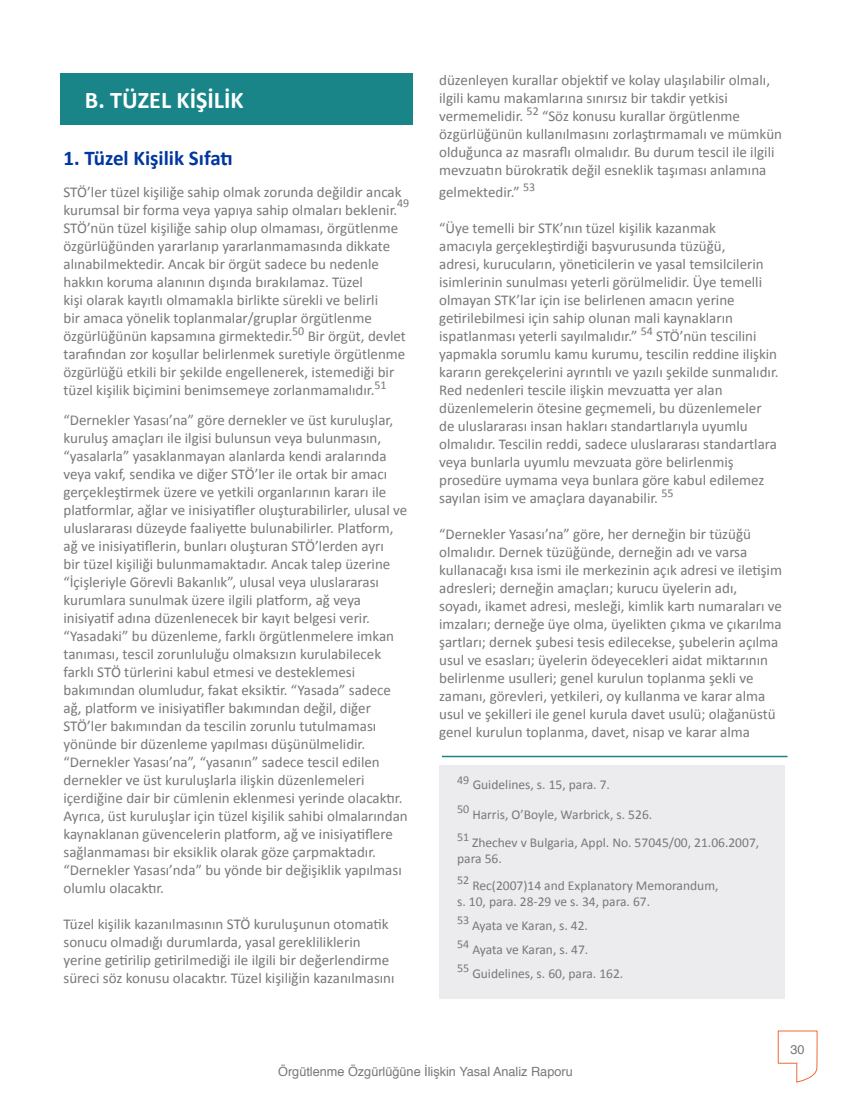
<style>
.page{position:relative;width:851px;height:1106px;background:#fff}
.page>*{position:absolute;margin:0;border:0;box-sizing:border-box;transform-origin:0 0}
.t1{font:700 24px "Calibri";color:#fff}
.t2{font:700 21px "Calibri";color:#0036a0}
.t3{font:15px/18px "Calibri";color:#76787b}
.t4{font:13.5px/16.2px "Calibri";color:#76787b}
.t5{font:12.75px "Helvetica";color:#76787b}
.t6{font:12px "Calibri";color:#76787b}
</style>
<div class="page">
<svg style="left:777px;top:1030px;width:41px;height:53px"></svg>
<div style="left:60px;top:74px;width:352px;height:51px;background:#198589"></div>
<div style="left:439px;top:765px;width:346px;height:234px;background:#ececee"></div>
<hr style="left:442px;top:755px;width:345px;height:2px;background:#198589">
<p class="t1" style="left:85px;top:85px;width:160px">B. TÜZEL KİŞİLİK</p>
<p class="t2" style="left:63px;top:145px;width:171px">1. Tüzel Kişilik Sıfatı</p>
<p class="t3" style="left:63px;top:183px;width:339px">STÖ’ler tüzel kişiliğe sahip olmak zorunda değildir ancak kurumsal bir forma veya yapıya sahip olmaları beklenir.</p>
<p class="t6" style="left:397px;top:195px;width:14px">49</p>
<p class="t3" style="left:63px;top:219px;width:344px">STÖ’nün tüzel kişiliğe sahip olup olmaması, örgütlenme özgürlüğünden yararlanıp yararlanmamasında dikkate alınabilmektedir. Ancak bir örgüt sadece bu nedenle hakkın koruma alanının dışında bırakılamaz. Tüzel<br>kişi olarak kayıtlı olmamakla birlikte sürekli ve belirli<br>bir amaca yönelik toplanmalar/gruplar örgütlenme özgürlüğünün kapsamına girmektedir.<sup>50</sup> Bir örgüt, devlet tarafından zor koşullar belirlenmek suretiyle örgütlenme özgürlüğü etkili bir şekilde engellenerek, istemediği bir tüzel kişilik biçimini benimsemeye zorlanmamalıdır.<sup>51</sup></p>
<p class="t3" style="left:63px;top:411px;width:346px">“Dernekler Yasası’na” göre dernekler ve üst kuruluşlar, kuruluş amaçları ile ilgisi bulunsun veya bulunmasın, “yasalarla” yasaklanmayan alanlarda kendi aralarında veya vakıf, sendika ve diğer STÖ’ler ile ortak bir amacı gerçekleştirmek üzere ve yetkili organlarının kararı ile platformlar, ağlar ve inisiyatifler oluşturabilirler, ulusal ve uluslararası düzeyde faaliyette bulunabilirler. Platform, ağ ve inisiyatiflerin, bunları oluşturan STÖ’lerden ayrı<br>bir tüzel kişiliği bulunmamaktadır. Ancak talep üzerine “İçişleriyle Görevli Bakanlık”, ulusal veya uluslararası kurumlara sunulmak üzere ilgili platform, ağ veya inisiyatif adına düzenlenecek bir kayıt belgesi verir. “Yasadaki” bu düzenleme, farklı örgütlenmelere imkan tanıması, tescil zorunluluğu olmaksızın kurulabilecek farklı STÖ türlerini kabul etmesi ve desteklemesi bakımından olumludur, fakat eksiktir. “Yasada” sadece ağ, platform ve inisiyatifler bakımından değil, diğer STÖ’ler bakımından da tescilin zorunlu tutulmaması yönünde bir düzenleme yapılması düşünülmelidir. “Dernekler Yasası’na”, “yasanın” sadece tescil edilen dernekler ve üst kuruluşlarla ilişkin düzenlemeleri içerdiğine dair bir cümlenin eklenmesi yerinde olacaktır.<br>Ayrıca, üst kuruluşlar için tüzel kişilik sahibi olmalarından kaynaklanan güvencelerin platform, ağ ve inisiyatiflere sağlanmaması bir eksiklik olarak göze çarpmaktadır. “Dernekler Yasası’nda” bu yönde bir değişiklik yapılması olumlu olacaktır.</p>
<p class="t3" style="left:63px;top:915px;width:332px">Tüzel kişilik kazanılmasının STÖ kuruluşunun otomatik sonucu olmadığı durumlarda, yasal gerekliliklerin yerine getirilip getirilmediği ile ilgili bir değerlendirme süreci söz konusu olacaktır. Tüzel kişiliğin kazanılmasını</p>
<p class="t3" style="left:439px;top:71px;width:344px">düzenleyen kurallar objektif ve kolay ulaşılabilir olmalı, ilgili kamu makamlarına sınırsız bir takdir yetkisi vermemelidir. <sup>52</sup> “Söz konusu kurallar örgütlenme özgürlüğünün kullanılmasını zorlaştırmamalı ve mümkün olduğunca az masraflı olmalıdır. Bu durum tescil ile ilgili mevzuatın bürokratik değil esneklik taşıması anlamına</p>
<p class="t3" style="left:439px;top:183px;width:97px">gelmektedir.” <sup>53</sup></p>
<p class="t3" style="left:439px;top:219px;width:341px">“Üye temelli bir STK’nın tüzel kişilik kazanmak<br>amacıyla gerçekleştirdiği başvurusunda tüzüğü,<br>adresi, kurucuların, yöneticilerin ve yasal temsilcilerin isimlerinin sunulması yeterli görülmelidir. Üye temelli olmayan STK’lar için ise belirlenen amacın yerine getirilebilmesi için sahip olunan mali kaynakların ispatlanması yeterli sayılmalıdır.” <sup>54</sup> STÖ’nün tescilini yapmakla sorumlu kamu kurumu, tescilin reddine ilişkin kararın gerekçelerini ayrıntılı ve yazılı şekilde sunmalıdır.<br>Red nedenleri tescile ilişkin mevzuatta yer alan düzenlemelerin ötesine geçmemeli, bu düzenlemeler de uluslararası insan hakları standartlarıyla uyumlu olmalıdır. Tescilin reddi, sadece uluslararası standartlara veya bunlarla uyumlu mevzuata göre belirlenmiş prosedüre uymama veya bunlara göre kabul edilemez sayılan isim ve amaçlara dayanabilir. <sup>55</sup></p>
<p class="t3" style="left:439px;top:525px;width:344px">“Dernekler Yasası’na” göre, her derneğin bir tüzüğü olmalıdır. Dernek tüzüğünde, derneğin adı ve varsa kullanacağı kısa ismi ile merkezinin açık adresi ve iletişim adresleri; derneğin amaçları; kurucu üyelerin adı, soyadı, ikamet adresi, mesleği, kimlik kartı numaraları ve imzaları; derneğe üye olma, üyelikten çıkma ve çıkarılma şartları; dernek şubesi tesis edilecekse, şubelerin açılma usul ve esasları; üyelerin ödeyecekleri aidat miktarının belirlenme usulleri; genel kurulun toplanma şekli ve zamanı, görevleri, yetkileri, oy kullanma ve karar alma usul ve şekilleri ile genel kurula davet usulü; olağanüstü genel kurulun toplanma, davet, nisap ve karar alma</p>
<p class="t4" style="left:457px;top:776px;width:154px"><sup>49</sup> Guidelines, s. 15, para. 7.</p>
<p class="t4" style="left:457px;top:806px;width:196px"><sup>50</sup> Harris, O’Boyle, Warbrick, s. 526.</p>
<p class="t4" style="left:457px;top:834px;width:303px"><sup>51</sup> Zhechev v Bulgaria, Appl. No. 57045/00, 21.06.2007, para 56.</p>
<p class="t4" style="left:457px;top:877px;width:263px"><sup>52</sup> Rec(2007)14 and Explanatory Memorandum,</p>
<p class="t4" style="left:457px;top:893px;width:194px">s. 10, para. 28-29 ve s. 34, para. 67.</p>
<p class="t4" style="left:457px;top:917px;width:132px"><sup>53</sup> Ayata ve Karan, s. 42.</p>
<p class="t4" style="left:457px;top:941px;width:133px"><sup>54</sup> Ayata ve Karan, s. 47.</p>
<p class="t4" style="left:457px;top:965px;width:168px"><sup>55</sup> Guidelines, s. 60, para. 162.</p>
<p class="t5" style="left:278px;top:1061px;width:296px">Örgütlenme Özgürlüğüne İlişkin Yasal Analiz Raporu</p>
<p class="t5" style="left:790px;top:1039px;width:16px">30</p>
</div>
